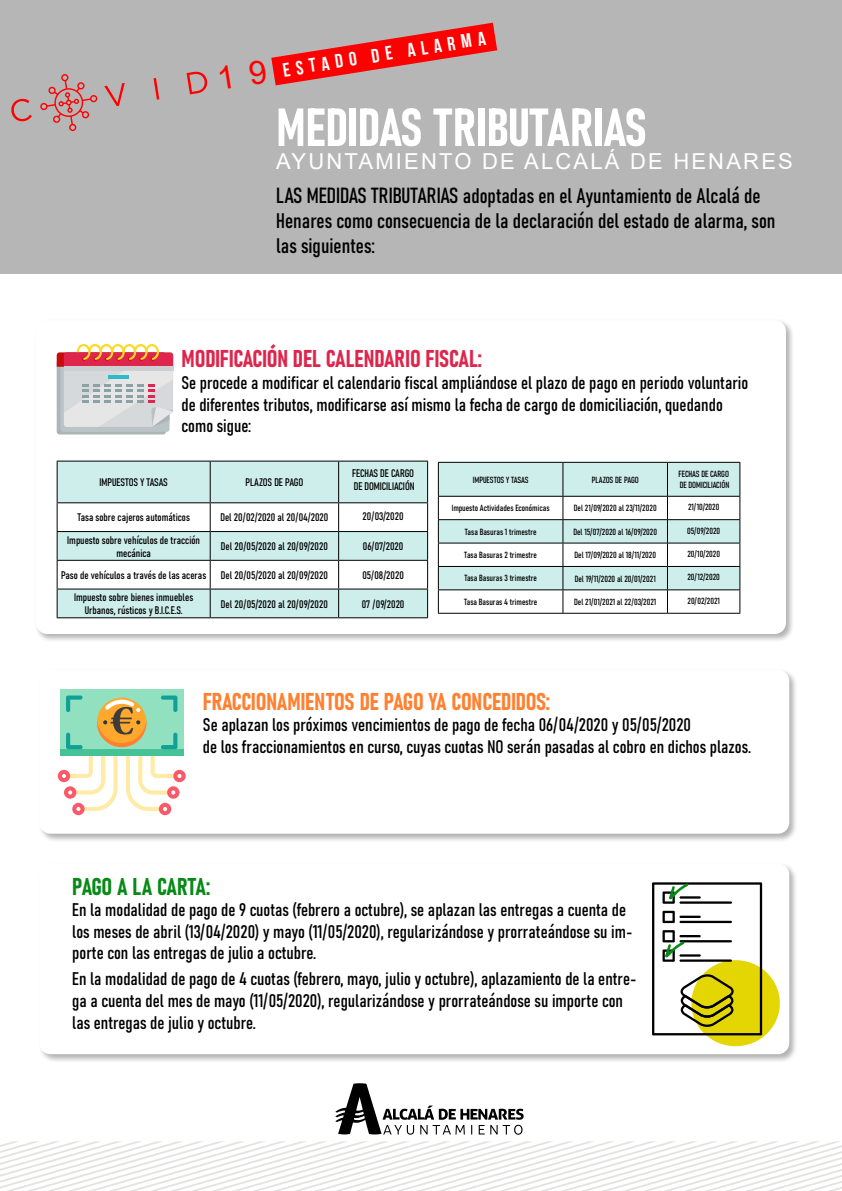
<style>
.page{position:relative;width:842px;height:1191px;background:#fff}
.page>*{position:absolute;margin:0;border:0;box-sizing:border-box;transform-origin:0 0}
.t1{font:52.8px "Bahnschrift";color:#fff}
.t2{font:24px "Bahnschrift";letter-spacing:-.01em;color:#ff8030}
.t3{font:24px "Bahnschrift";color:#de264d}
.t4{font:24px "Bahnschrift";letter-spacing:-.02em;color:#088a17}
.t5{font:22px "Arial";letter-spacing:.1em;color:#fff}
.t6{font:20.8px/24.9px "Bahnschrift";color:#000}
.t7{font:700 19.5px "Bebas Neue";color:#fff}
.t8{font:18px/21.6px "Bahnschrift";color:#000}
.t9{font:10.8px/13px "Bahnschrift";color:#000;text-align:center}
.t10{font:8.8px/10.5px "Bahnschrift";color:#000}
.s1{font-size:21.6px}
</style>
<div class="page">
<div style="left:0;top:0;width:842px;height:274px;background:#b7b6b6"></div>
<svg style="left:40px;top:74px;width:58px;height:57px"></svg>
<svg style="left:11px;top:99px;width:21px;height:22px"></svg>
<svg style="left:104px;top:83px;width:21px;height:23px"></svg>
<svg style="left:154px;top:78px;width:5px;height:22px"></svg>
<svg style="left:187px;top:72px;width:20px;height:22px"></svg>
<div style="left:38px;top:862px;width:760px;height:201px;background:#000;opacity:.3"></div>
<div style="left:39px;top:863px;width:750px;height:191px;background:#fff;border-radius:11px"></div>
<div style="left:38px;top:668px;width:760px;height:174px;background:#000;opacity:.3"></div>
<div style="left:39px;top:670px;width:750px;height:163px;background:#fff;border-radius:11px"></div>
<div style="left:60px;top:689px;width:124px;height:66px;background:#91e0bf"></div>
<svg style="left:58px;top:695px;width:128px;height:120px"></svg>
<div style="left:34px;top:319px;width:761px;height:324px;background:#000;opacity:.3"></div>
<div style="left:36px;top:320px;width:750px;height:314px;background:#fff;border-radius:11px"></div>
<svg style="left:58px;top:461px;width:369px;height:156px;fill:#ceeeec"></svg>
<hr style="left:57px;top:460px;width:153px;height:1px;background:#000">
<hr style="left:57px;top:461px;width:1px;height:41px;background:#000">
<hr style="left:210px;top:460px;width:129px;height:1px;background:#000">
<hr style="left:210px;top:461px;width:1px;height:41px;background:#000">
<hr style="left:339px;top:460px;width:89px;height:1px;background:#000">
<hr style="left:338px;top:461px;width:1px;height:41px;background:#000">
<hr style="left:427px;top:461px;width:1px;height:41px;background:#000">
<hr style="left:57px;top:502px;width:153px;height:1px;background:#000">
<hr style="left:210px;top:502px;width:129px;height:1px;background:#000">
<hr style="left:339px;top:502px;width:89px;height:1px;background:#000">
<hr style="left:57px;top:531px;width:153px;height:1px;background:#000">
<hr style="left:210px;top:531px;width:129px;height:1px;background:#000">
<hr style="left:339px;top:531px;width:89px;height:1px;background:#000">
<hr style="left:57px;top:560px;width:153px;height:1px;background:#000">
<hr style="left:210px;top:560px;width:129px;height:1px;background:#000">
<hr style="left:339px;top:560px;width:89px;height:1px;background:#000">
<hr style="left:57px;top:588px;width:153px;height:1px;background:#000">
<svg style="left:57px;top:503px;width:1px;height:114px"></svg>
<hr style="left:210px;top:588px;width:129px;height:1px;background:#000">
<svg style="left:210px;top:503px;width:1px;height:114px"></svg>
<hr style="left:339px;top:588px;width:89px;height:1px;background:#000">
<svg style="left:338px;top:503px;width:1px;height:114px"></svg>
<svg style="left:427px;top:503px;width:1px;height:114px"></svg>
<hr style="left:57px;top:617px;width:153px;height:1px;background:#000">
<hr style="left:210px;top:617px;width:129px;height:1px;background:#000">
<hr style="left:339px;top:617px;width:89px;height:1px;background:#000">
<div style="left:57px;top:360px;width:109px;height:74px;background:#abb5b8;border-radius:3px"></div>
<div style="left:60px;top:357px;width:110px;height:75px;background:#bac4c7;border-radius:3px"></div>
<svg style="left:57px;top:344px;width:116px;height:83px;background:#d7bdbb"></svg>
<div style="left:691px;top:960px;width:89px;height:86px;background:#e3d603;border-radius:50%"></div>
<svg style="left:652px;top:882px;width:110px;height:153px"></svg>
<svg style="left:0;top:1141px;width:842px;height:50px"></svg>
<svg style="left:335px;top:1083px;width:189px;height:51px"></svg>
<svg style="left:438px;top:462px;width:302px;height:151px"></svg>
<hr style="left:438px;top:613px;width:125px;height:1px;background:#000">
<hr style="left:563px;top:613px;width:104px;height:1px;background:#000">
<hr style="left:667px;top:613px;width:73px;height:1px;background:#000">
<svg style="left:271px;top:23px;width:226px;height:63px"></svg>
<p class="t7" style="left:281px;top:59px;width:206px;rotate:-9deg">ESTADO DE ALARMA</p>
<h1 class="t1" style="left:276px;top:94px;width:373px">MEDIDAS TRIBUTARIAS</h1>
<p class="t5" style="left:276px;top:146px;width:518px">AYUNTAMIENTO DE ALCALÁ DE HENARES</p>
<p class="t6" style="left:276px;top:183px;width:501px"><span class="s1">LAS MEDIDAS TRIBUTARIAS</span> adoptadas en el Ayuntamiento de Alcalá de<br>Henares como consecuencia de la declaración del estado de alarma, son las siguientes:</p>
<h2 class="t3" style="left:181px;top:344px;width:302px">MODIFICACIÓN DEL CALENDARIO FISCAL:</h2>
<p class="t8" style="left:181px;top:372px;width:568px">Se procede a modificar el calendario fiscal ampliándose el plazo de pago en periodo voluntario de diferentes tributos, modificarse así mismo la fecha de cargo de domiciliación, quedando como sigue:</p>
<p class="t9" style="left:99px;top:476px;width:70px">IMPUESTOS Y TASAS</p>
<p class="t9" style="left:246px;top:476px;width:59px">PLAZOS DE PAGO</p>
<p class="t9" style="left:352px;top:467px;width:64px;text-align:left">FECHAS DE CARGO<br>DE DOMICILIACIÓN</p>
<p class="t9" style="left:77px;top:511px;width:114px">Tasa sobre cajeros automáticos</p>
<p class="t9" style="left:220px;top:511px;width:110px">Del 20/02/2020 al 20/04/2020</p>
<p class="t9" style="left:363px;top:509px;width:42px">20/03/2020</p>
<p class="t9" style="left:67px;top:533px;width:134px">Impuesto sobre vehículos de tracción mecánica</p>
<p class="t9" style="left:221px;top:540px;width:108px">Del 20/05/2020 al 20/09/2020</p>
<p class="t9" style="left:363px;top:540px;width:42px">06/07/2020</p>
<p class="t9" style="left:61px;top:568px;width:147px">Paso de vehículos a través de las aceras</p>
<p class="t9" style="left:221px;top:568px;width:108px">Del 20/05/2020 al 20/09/2020</p>
<p class="t9" style="left:362px;top:568px;width:43px">05/08/2020</p>
<p class="t9" style="left:74px;top:591px;width:121px">Impuesto sobre bienes inmuebles<br>Urbanos, rústicos y B.I.C.E.S.</p>
<p class="t9" style="left:221px;top:597px;width:108px">Del 20/05/2020 al 20/09/2020</p>
<p class="t9" style="left:362px;top:597px;width:44px">07 /09/2020</p>
<p class="t10" style="left:473px;top:474px;width:57px">IMPUESTOS Y TASAS</p>
<p class="t10" style="left:592px;top:474px;width:48px">PLAZOS DE PAGO</p>
<p class="t10" style="left:678px;top:469px;width:52px">FECHAS DE CARGO<br>DE DOMICILIACIÓN</p>
<p class="t10" style="left:452px;top:503px;width:99px">Impuesto Actividades Económicas</p>
<p class="t10" style="left:574px;top:503px;width:84px">Del 21/09/2020 al 23/11/2020</p>
<p class="t10" style="left:688px;top:502px;width:33px">21/10/2020</p>
<p class="t10" style="left:465px;top:526px;width:73px">Tasa Basuras 1 trimestre</p>
<p class="t10" style="left:573px;top:526px;width:85px">Del 15/07/2020 al 16/09/2020</p>
<p class="t10" style="left:687px;top:525px;width:35px">05/09/2020</p>
<p class="t10" style="left:464px;top:550px;width:74px">Tasa Basuras 2 trimestre</p>
<p class="t10" style="left:574px;top:550px;width:83px">Del 17/09/2020 al 18/11/2020</p>
<p class="t10" style="left:687px;top:548px;width:34px">20/10/2020</p>
<p class="t10" style="left:464px;top:573px;width:74px">Tasa Basuras 3 trimestre</p>
<p class="t10" style="left:575px;top:573px;width:82px">Del 19/11/2020 al 20/01/2021</p>
<p class="t10" style="left:687px;top:572px;width:34px">20/12/2020</p>
<p class="t10" style="left:464px;top:596px;width:74px">Tasa Basuras 4 trimestre</p>
<p class="t10" style="left:574px;top:596px;width:84px">Del 21/01/2021 al 22/03/2021</p>
<p class="t10" style="left:687px;top:595px;width:34px">20/02/2021</p>
<h2 class="t2" style="left:203px;top:686px;width:348px">FRACCIONAMIENTOS DE PAGO YA CONCEDIDOS:</h2>
<p class="t8" style="left:203px;top:714px;width:550px">Se aplazan los próximos vencimientos de pago de fecha 06/04/2020 y 05/05/2020<br>de los fraccionamientos en curso, cuyas cuotas NO serán pasadas al cobro en dichos plazos.</p>
<h2 class="t4" style="left:72px;top:871px;width:139px">PAGO A LA CARTA:</h2>
<p class="t8" style="left:72px;top:899px;width:562px">En la modalidad de pago de 9 cuotas (febrero a octubre), se aplazan las entregas a cuenta de los meses de abril (13/04/2020) y mayo (11/05/2020), regularizándose y prorrateándose su im&shy;porte con las entregas de julio a octubre.</p>
<p class="t8" style="left:72px;top:968px;width:566px">En la modalidad de pago de 4 cuotas (febrero, mayo, julio y octubre), aplazamiento de la entre&shy;ga a cuenta del mes de mayo (11/05/2020), regularizándose y prorrateándose su importe con las entregas de julio y octubre.</p>
</div>
